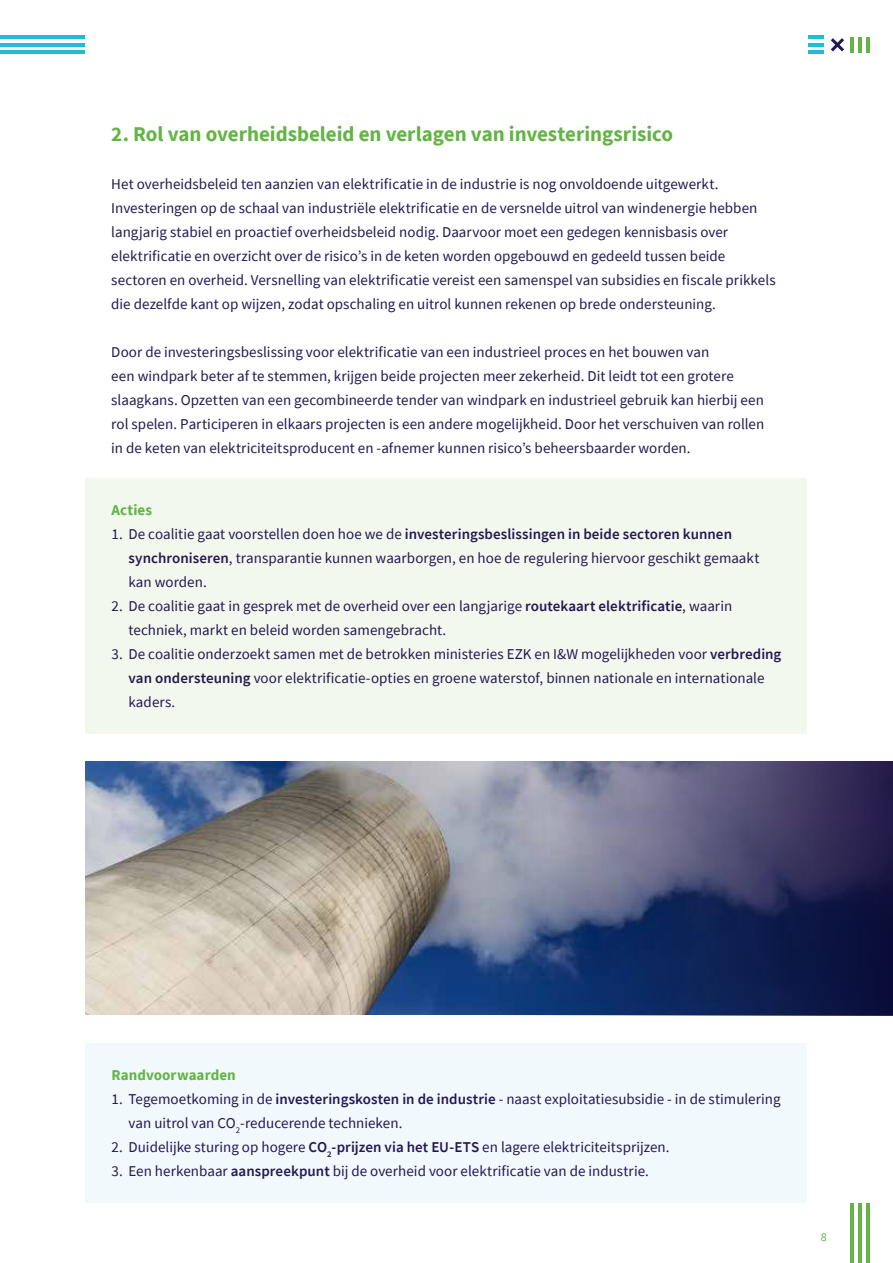
<style>
.page{position:relative;width:893px;height:1263px;background:#fff}
.page>*{position:absolute;margin:0;border:0;box-sizing:border-box;transform-origin:0 0}
.t1{font:700 21px "Source Sans Pro";color:#64b445}
.t2{font:15px/24px "Source Sans Pro";letter-spacing:.005em;color:#221852}
.t3{font:700 15px "Source Sans Pro";letter-spacing:.005em;color:#64b445}
.t4{font:12px "Source Sans Pro";color:#64b445}
.s1{font-weight:600}
</style>
<div class="page">
<hr style="left:851px;top:37px;width:3px;height:15px;background:#64b445">
<hr style="left:859px;top:37px;width:3px;height:15px;background:#64b445">
<hr style="left:867px;top:37px;width:3px;height:15px;background:#64b445">
<hr style="left:808px;top:51px;width:15px;height:3px;background:#24b9d5">
<hr style="left:808px;top:43px;width:15px;height:3px;background:#24b9d5">
<hr style="left:808px;top:35px;width:15px;height:3px;background:#24b9d5">
<svg style="left:831px;top:38px;width:13px;height:13px"></svg>
<hr style="left:0;top:51px;width:85px;height:3px;background:#24b9d5">
<hr style="left:0;top:43px;width:85px;height:3px;background:#24b9d5">
<hr style="left:0;top:35px;width:85px;height:3px;background:#24b9d5">
<hr style="left:851px;top:1203px;width:3px;height:60px;background:#64b445">
<hr style="left:859px;top:1203px;width:3px;height:60px;background:#64b445">
<hr style="left:867px;top:1203px;width:3px;height:60px;background:#64b445">
<div style="left:86px;top:1043px;width:721px;height:160px;background:#f1f9fc"></div>
<div style="left:86px;top:478px;width:721px;height:256px;background:#f3f8ef"></div>
<img style="left:85px;top:761px;width:808px;height:254px">
<h1 class="t1" style="left:111px;top:120px;width:563px">2. Rol van overheidsbeleid en verlagen van investeringsrisico</h1>
<p class="t2" style="left:111px;top:172px;width:666px">Het overheidsbeleid ten aanzien van elektrificatie in de industrie is nog onvoldoende uitgewerkt.<br>Investeringen op de schaal van industriële elektrificatie en de versnelde uitrol van windenergie hebben langjarig stabiel en proactief overheidsbeleid nodig. Daarvoor moet een gedegen kennisbasis over elektrificatie en overzicht over de risico’s in de keten worden opgebouwd en gedeeld tussen beide sectoren en overheid. Versnelling van elektrificatie vereist een samenspel van subsidies en fiscale prikkels die dezelfde kant op wijzen, zodat opschaling en uitrol kunnen rekenen op brede ondersteuning.</p>
<p class="t2" style="left:111px;top:340px;width:655px">Door de investeringsbeslissing voor elektrificatie van een industrieel proces en het bouwen van<br>een windpark beter af te stemmen, krijgen beide projecten meer zekerheid. Dit leidt tot een grotere slaagkans. Opzetten van een gecombineerde tender van windpark en industrieel gebruik kan hierbij een rol spelen. Participeren in elkaars projecten is een andere mogelijkheid. Door het verschuiven van rollen in de keten van elektriciteitsproducent en -afnemer kunnen risico’s beheersbaarder worden.</p>
<p class="t3" style="left:111px;top:500px;width:42px">Acties</p>
<p class="t2" style="left:128px;top:522px;width:632px;text-indent:-17px">1. De coalitie gaat voorstellen doen hoe we de <span class="s1">investeringsbeslissingen in beide sectoren kunnen synchroniseren</span>, transparantie kunnen waarborgen, en hoe de regulering hiervoor geschikt gemaakt kan worden.</p>
<p class="t2" style="left:128px;top:594px;width:605px;text-indent:-17px">2. De coalitie gaat in gesprek met de overheid over een langjarige <span class="s1">routekaart elektrificatie</span>, waarin techniek, markt en beleid worden samengebracht.</p>
<p class="t2" style="left:128px;top:642px;width:654px;text-indent:-17px">3. De coalitie onderzoekt samen met de betrokken ministeries EZK en I&amp;W mogelijkheden voor <span class="s1">verbreding van ondersteuning</span> voor elektrificatie-opties en groene waterstof, binnen nationale en internationale kaders.</p>
<p class="t3" style="left:111px;top:1064px;width:126px">Randvoorwaarden</p>
<p class="t2" style="left:128px;top:1086px;width:654px;text-indent:-17px">1. Tegemoetkoming in de <span class="s1">investeringskosten in de industrie</span> - naast exploitatiesubsidie - in de stimulering van uitrol van CO<sub>2</sub>-reducerende technieken.</p>
<p class="t2" style="left:111px;top:1134px;width:560px">2. Duidelijke sturing op hogere <span class="s1">CO</span><sub>2</sub><span class="s1">-prijzen via het EU-ETS</span> en lagere elektriciteitsprijzen.</p>
<p class="t2" style="left:111px;top:1158px;width:539px">3. Een herkenbaar <span class="s1">aanspreekpunt</span> bij de overheid voor elektrificatie van de industrie.</p>
<p class="t4" style="left:821px;top:1229px;width:7px">8</p>
</div>
